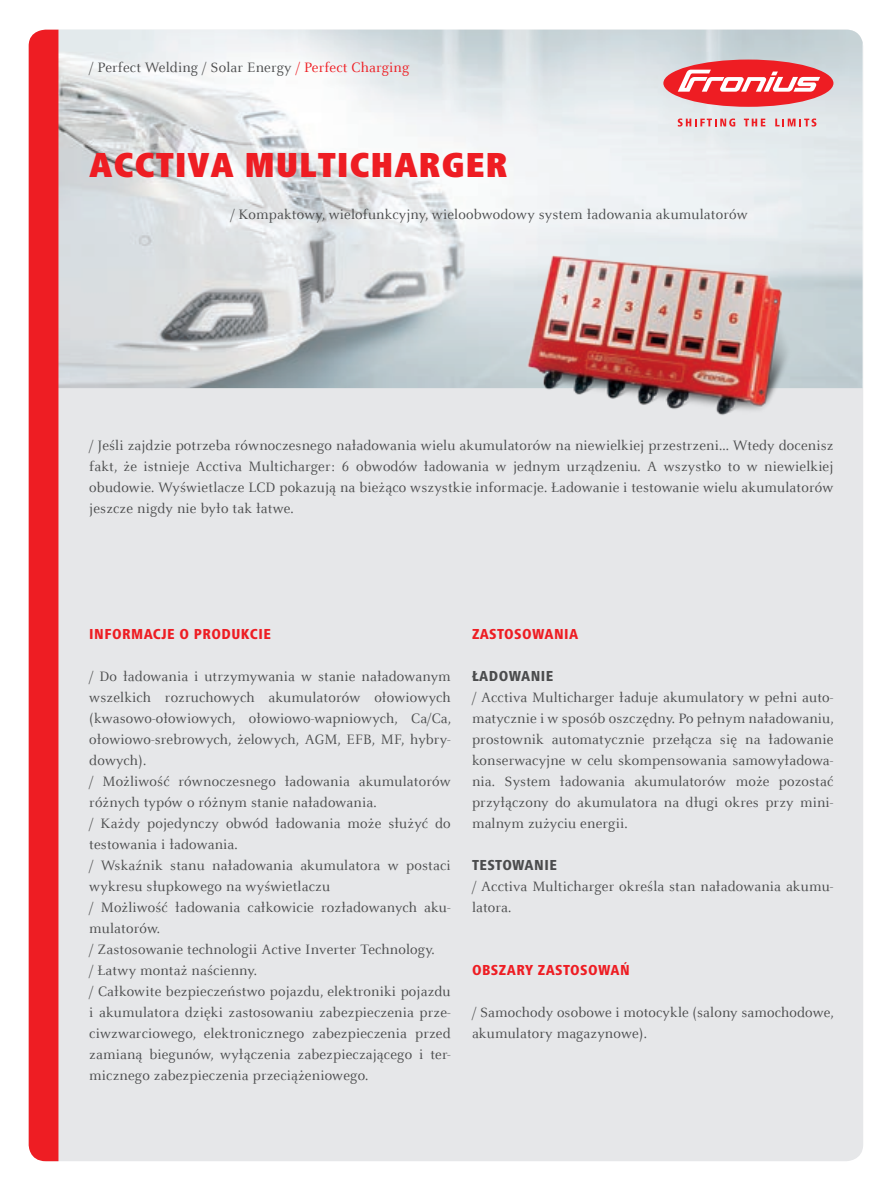
<style>
.page{position:relative;width:893px;height:1191px;background:#fff}
.page>*{position:absolute;margin:0;border:0;box-sizing:border-box;transform-origin:0 0}
.t1{font:900 condensed 36px "Frutiger Next LTW1 G";letter-spacing:.02em;color:#ee1d23}
.t2{font:15px/21px "Celeste Offc Pro";letter-spacing:.01em;color:#4b4c4d}
.t3{font:800 condensed 15px "Frutiger Next LTW1 G";letter-spacing:.03em;color:#ee1d23}
.t4{font:800 condensed 15px "Frutiger Next LTW1 G";letter-spacing:.03em;color:#4b4c4d}
.s1{color:#ee1d23}
</style>
<div class="page">
<div style="left:29px;top:30px;width:834px;height:1131px;background:#e6e7e9;border-radius:17px"></div>
<img style="left:58px;top:30px;width:805px;height:358px">
<div style="left:29px;top:30px;width:29px;height:1131px;background:#ee1d23"></div>
<img style="left:522px;top:251px;width:277px;height:164px">
<div style="left:663px;top:60px;width:170px;height:47px;background:#ee1d23;border-radius:50%"></div>
<svg style="left:678px;top:70px;width:142px;height:22px"></svg>
<svg style="left:678px;top:118px;width:57px;height:9px"></svg>
<svg style="left:744px;top:119px;width:21px;height:7px"></svg>
<svg style="left:775px;top:118px;width:41px;height:9px"></svg>
<p class="t2" style="left:89px;top:56px;width:322px">/ Perfect Welding / Solar Energy <span class="s1">/ Perfect Charging</span></p>
<h1 class="t1" style="left:89px;top:144px;width:420px">ACCTIVA MULTICHARGER</h1>
<p class="t2" style="left:230px;top:203px;width:519px">/ Kompaktowy, wielofunkcyjny, wieloobwodowy system ładowania akumulatorów</p>
<p class="t2" style="left:89px;top:434px;width:746px;text-align:justify">/ Jeśli zajdzie potrzeba równoczesnego naładowania wielu akumulatorów na niewielkiej przestrzeni... Wtedy docenisz fakt, że istnieje Acctiva Multicharger: 6 obwodów ładowania w jednym urządzeniu. A wszystko to w niewielkiej obudowie. Wyświetlacze LCD pokazują na bieżąco wszystkie informacje. Ładowanie i testowanie wielu akumulatorów jeszcze nigdy nie było tak łatwe.</p>
<p class="t3" style="left:89px;top:625px;width:183px">INFORMACJE O PRODUKCIE</p>
<p class="t2" style="left:89px;top:665px;width:363px">/ Do ładowania i utrzymywania w stanie naładowanym wszelkich rozruchowych akumulatorów ołowiowych (kwasowo-ołowiowych, ołowiowo-wapniowych, Ca/Ca, ołowiowo-srebrowych, żelowych, AGM, EFB, MF, hybry&shy;dowych).<br>/ Możliwość równoczesnego ładowania akumulatorów różnych typów o różnym stanie naładowania.<br>/ Każdy pojedynczy obwód ładowania może służyć do testowania i ładowania.<br>/ Wskaźnik stanu naładowania akumulatora w postaci wykresu słupkowego na wyświetlaczu<br>/ Możliwość ładowania całkowicie rozładowanych aku&shy;mulatorów.<br>/ Zastosowanie technologii Active Inverter Technology.<br>/ Łatwy montaż naścienny.<br>/ Całkowite bezpieczeństwo pojazdu, elektroniki pojazdu i akumulatora dzięki zastosowaniu zabezpieczenia prze&shy;ciwzwarciowego, elektronicznego zabezpieczenia przed zamianą biegunów, wyłączenia zabezpieczającego i ter&shy;micznego zabezpieczenia przeciążeniowego.</p>
<p class="t3" style="left:472px;top:625px;width:108px">ZASTOSOWAN IA</p>
<p class="t4" style="left:472px;top:667px;width:83px">ŁADOWANIE</p>
<p class="t2" style="left:472px;top:686px;width:363px;text-align:justify">/ Acctiva Multicharger ładuje akumulatory w pełni auto&shy;matycznie i w sposób oszczędny. Po pełnym naładowaniu, prostownik automatycznie przełącza się na ładowanie konserwacyjne w celu skompensowania samowyładowa&shy;nia. System ładowania akumulatorów może pozostać przyłączony do akumulatora na długi okres przy mini&shy;malnym zużyciu energii.</p>
<p class="t4" style="left:472px;top:856px;width:86px">TESTOWANIE</p>
<p class="t2" style="left:472px;top:875px;width:363px">/ Acctiva Multicharger określa stan naładowania akumu&shy;latora.</p>
<p class="t3" style="left:472px;top:961px;width:159px">OBSZARY ZASTOSOWAŃ</p>
<p class="t2" style="left:472px;top:1001px;width:363px">/ Samochody osobowe i motocykle (salony samochodowe, akumulatory magazynowe).</p>
</div>
